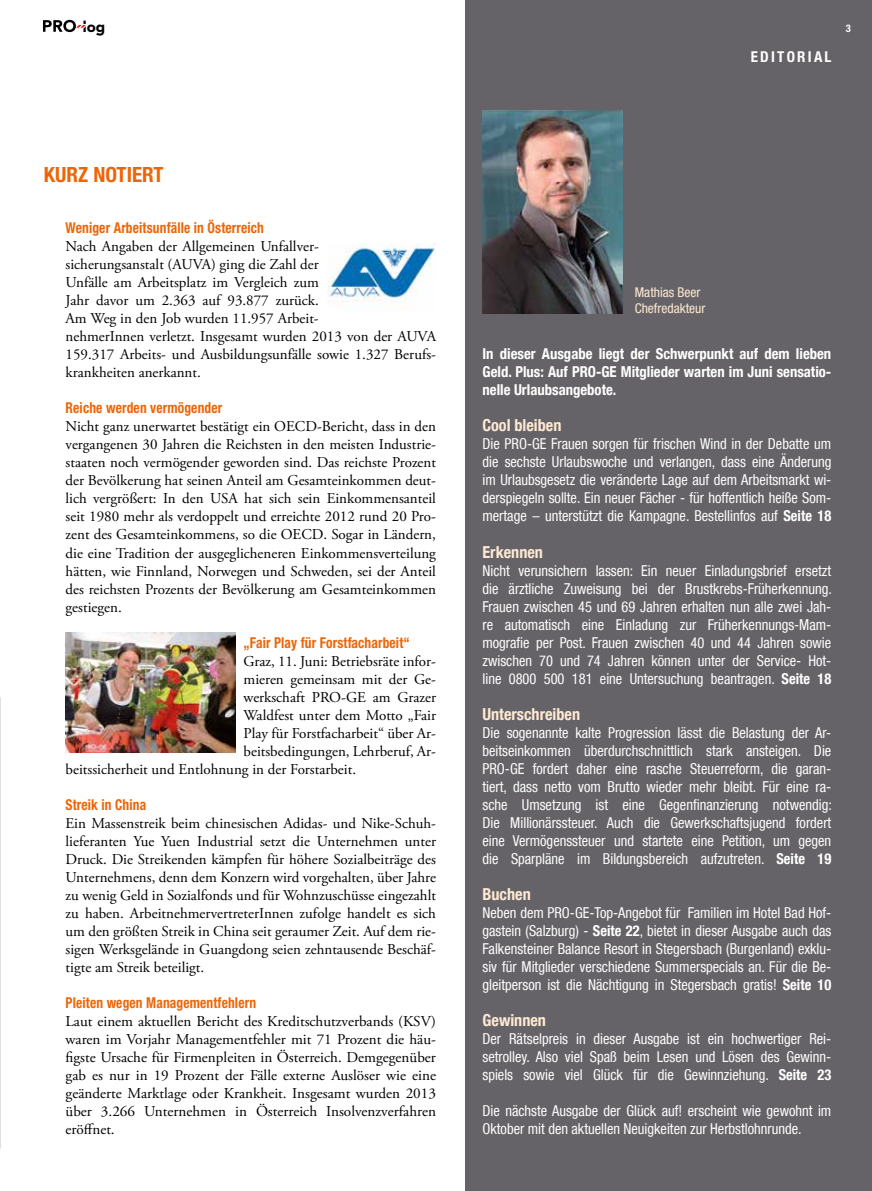
<style>
.page{position:relative;width:872px;height:1191px;background:#fff}
.page>*{position:absolute;margin:0;border:0;box-sizing:border-box;transform-origin:0 0}
.t1{font:700 condensed 21px "Helvetica Neue LT Std";color:#ec6608}
.t2{font:700 condensed 16.5px "Helvetica Neue LT Com";color:#fee9d2}
.t3{font:15px/18px "Adobe Garamond Pro";color:#000;text-align:justify}
.t4{font:condensed 15px/18px "Helvetica Neue LT Com";color:#fff;text-align:justify;scale:.96 1}
.t5{font:700 condensed 15px "Helvetica Neue LT Std";letter-spacing:.01em;color:#ec6608;scale:.9 1}
.t6{font:700 condensed 15px/18px "Helvetica Neue LT Com";color:#fff;text-align:justify}
.t7{font:700 condensed 15px "Helvetica Neue LT Std";letter-spacing:.15em;color:#fff}
.t8{font:900 15px "Avenir LT Std";color:#000}
.t9{font:condensed 13.5px/16.2px "Helvetica Neue LT Std";color:#fee9d2}
.t10{font:700 condensed 10.5px "Helvetica Neue LT Std";color:#fff}
.s1{font-weight:700}
</style>
<div class="page">
<div style="left:466px;top:0;width:406px;height:1191px;background:#666368"></div>
<svg style="left:43px;top:20px;width:43px;height:12px"></svg>
<img style="left:482px;top:111px;width:141px;height:202px">
<img style="left:66px;top:632px;width:169px;height:120px">
<img style="left:327px;top:243px;width:109px;height:66px">
<p class="t8" style="left:83px;top:18px;width:24px">log</p>
<h1 class="t1" style="left:44px;top:162px;width:121px">KURZ NOTIERT</h1>
<p class="t5" style="left:66px;top:219px;width:222px">Weniger Arbeitsunfälle in Österreich</p>
<p class="t3" style="left:66px;top:238px;width:372px;text-align:left">Nach Angaben der Allgemeinen Unfallver-<br>sicherungsanstalt (AUVA) ging die Zahl der<br>Unfälle am Arbeitsplatz im Vergleich zum<br>Jahr davor um 2.363 auf 93.877 zurück.<br>Am Weg in den Job wurden 11.957 Arbeit-<br>nehmerInnen verletzt. Insgesamt wurden 2013 von der AUVA 159.317 Arbeits- und Ausbildungsunfälle sowie 1.327 Berufs&shy;krankheiten anerkannt.</p>
<p class="t5" style="left:66px;top:399px;width:176px">Reiche werden vermögender</p>
<p class="t3" style="left:66px;top:418px;width:372px">Nicht ganz unerwartet bestätigt ein OECD-Bericht, dass in den vergangenen 30 Jahren die Reichsten in den meisten Industrie&shy;staaten noch vermögender geworden sind. Das reichste Prozent der Bevölkerung hat seinen Anteil am Gesamteinkommen deut&shy;lich vergrößert: In den USA hat sich sein Einkommensanteil seit 1980 mehr als verdoppelt und erreichte 2012 rund 20 Pro&shy;zent des Gesamteinkommens, so die OECD. Sogar in Ländern, die eine Tradition der ausgeglicheneren Einkommensverteilung hätten, wie Finnland, Norwegen und Schweden, sei der Anteil des reichsten Prozents der Bevölkerung am Gesamteinkommen gestiegen.</p>
<p class="t5" style="left:243px;top:633px;width:186px">„Fair Play für Forstfacharbeit“</p>
<p class="t3" style="left:243px;top:652px;width:194px">Graz, 11. Juni: Betriebsräte infor-</p>
<p class="t3" style="left:243px;top:670px;width:194px">mieren gemeinsam mit der Ge-</p>
<p class="t3" style="left:243px;top:688px;width:194px">werkschaft PRO-GE am Grazer</p>
<p class="t3" style="left:243px;top:706px;width:194px">Waldfest unter dem Motto „Fair</p>
<p class="t3" style="left:243px;top:724px;width:194px">Play für Forstfacharbeit“ über Ar-</p>
<p class="t3" style="left:243px;top:742px;width:194px">beitsbedingungen, Lehrberuf, Ar-</p>
<p class="t3" style="left:66px;top:760px;width:292px">beitssicherheit und Entlohnung in der Forstarbeit.</p>
<p class="t5" style="left:66px;top:795px;width:91px">Streik in China</p>
<p class="t3" style="left:66px;top:814px;width:372px">Ein Massenstreik beim chinesischen Adidas- und Nike-Schuh&shy;lieferanten Yue Yuen Industrial setzt die Unternehmen unter Druck. Die Streikenden kämpfen für höhere Sozialbeiträge des Unternehmens, denn dem Konzern wird vorgehalten, über Jahre zu wenig Geld in Sozialfonds und für Wohnzuschüsse eingezahlt zu haben. ArbeitnehmervertreterInnen zufolge handelt es sich um den größten Streik in China seit geraumer Zeit. Auf dem rie&shy;sigen Werksgelände in Guangdong seien zehntausende Beschäf&shy;tigte am Streik beteiligt.</p>
<p class="t5" style="left:66px;top:993px;width:213px">Pleiten wegen Managementfehlern</p>
<p class="t3" style="left:66px;top:1012px;width:372px">Laut einem aktuellen Bericht des Kreditschutzverbands (KSV) waren im Vorjahr Managementfehler mit 71 Prozent die häu&shy;figste Ursache für Firmenpleiten in Österreich. Demgegenüber gab es nur in 19 Prozent der Fälle externe Auslöser wie eine geänderte Marktlage oder Krankheit. Insgesamt wurden 2013 über 3.266 Unternehmen in Österreich Insolvenzverfahren eröffnet.</p>
<p class="t7" style="left:751px;top:47px;width:82px">EDITORIAL</p>
<p class="t10" style="left:845px;top:22px;width:7px">3</p>
<p class="t9" style="left:634px;top:284px;width:72px">Mathias Beer<br>Chefredakteur</p>
<p class="t6" style="left:482px;top:345px;width:350px">In dieser Ausgabe liegt der Schwerpunkt auf dem lieben Geld. Plus: Auf PRO-GE Mitglieder warten im Juni sensatio&shy;nelle Urlaubsangebote.</p>
<p class="t2" style="left:482px;top:416px;width:80px">Cool bleiben</p>
<p class="t4" style="left:482px;top:435px;width:365px">Die PRO-GE Frauen sorgen für frischen Wind in der Debatte um die sechste Urlaubswoche und verlangen, dass eine Änderung im Urlaubsgesetz die veränderte Lage auf dem Arbeitsmarkt wi&shy;derspiegeln sollte. Ein neuer Fächer - für hoffentlich heiße Som&shy;mertage – unterstützt die Kampagne. Bestellinfos auf <span class="s1">Seite 18</span></p>
<p class="t2" style="left:482px;top:542px;width:62px">Erkennen</p>
<p class="t4" style="left:482px;top:561px;width:365px">Nicht verunsichern lassen: Ein neuer Einladungsbrief ersetzt die ärztliche Zuweisung bei der Brustkrebs-Früherkennung.<br>Frauen zwischen 45 und 69 Jahren erhalten nun alle zwei Jah&shy;re automatisch eine Einladung zur Früherkennungs-Mam&shy;mografie per Post. Frauen zwischen 40 und 44 Jahren sowie zwischen 70 und 74 Jahren können unter der Service- Hot&shy;line 0800 500 181 eine Untersuchung beantragen. <span class="s1">Seite 18</span></p>
<p class="t2" style="left:482px;top:704px;width:99px">Unterschreiben</p>
<p class="t4" style="left:482px;top:723px;width:365px">Die sogenannte kalte Progression lässt die Belastung der Ar&shy;beitseinkommen überdurchschnittlich stark ansteigen. Die PRO-GE fordert daher eine rasche Steuerreform, die garan&shy;tiert, dass netto vom Brutto wieder mehr bleibt. Für eine ra&shy;sche Umsetzung ist eine Gegenfinanzierung notwendig:<br>Die Millionärssteuer. Auch die Gewerkschaftsjugend fordert eine Vermögenssteuer und startete eine Petition, um gegen die Sparpläne im Bildungsbereich aufzutreten. <span class="s1">Seite 19</span></p>
<p class="t2" style="left:482px;top:884px;width:50px">Buchen</p>
<p class="t4" style="left:482px;top:903px;width:365px">Neben dem PRO-GE-Top-Angebot für Familien im Hotel Bad Hof&shy;gastein (Salzburg) - <span class="s1">Seite 22</span>, bietet in dieser Ausgabe auch das Falkensteiner Balance Resort in Stegersbach (Burgenland) exklu&shy;siv für Mitglieder verschiedene Summerspecials an. Für die Be&shy;gleitperson ist die Nächtigung in Stegersbach gratis! <span class="s1">Seite 10</span></p>
<p class="t2" style="left:482px;top:1010px;width:65px">Gewinnen</p>
<p class="t4" style="left:482px;top:1029px;width:365px">Der Rätselpreis in dieser Ausgabe ist ein hochwertiger Rei&shy;setrolley. Also viel Spaß beim Lesen und Lösen des Gewinn&shy;spiels sowie viel Glück für die Gewinnziehung. <span class="s1">Seite 23</span></p>
<p class="t4" style="left:482px;top:1101px;width:365px">Die nächste Ausgabe der Glück auf! erscheint wie gewohnt im<br>Oktober mit den aktuellen Neuigkeiten zur Herbstlohnrunde.</p>
</div>
